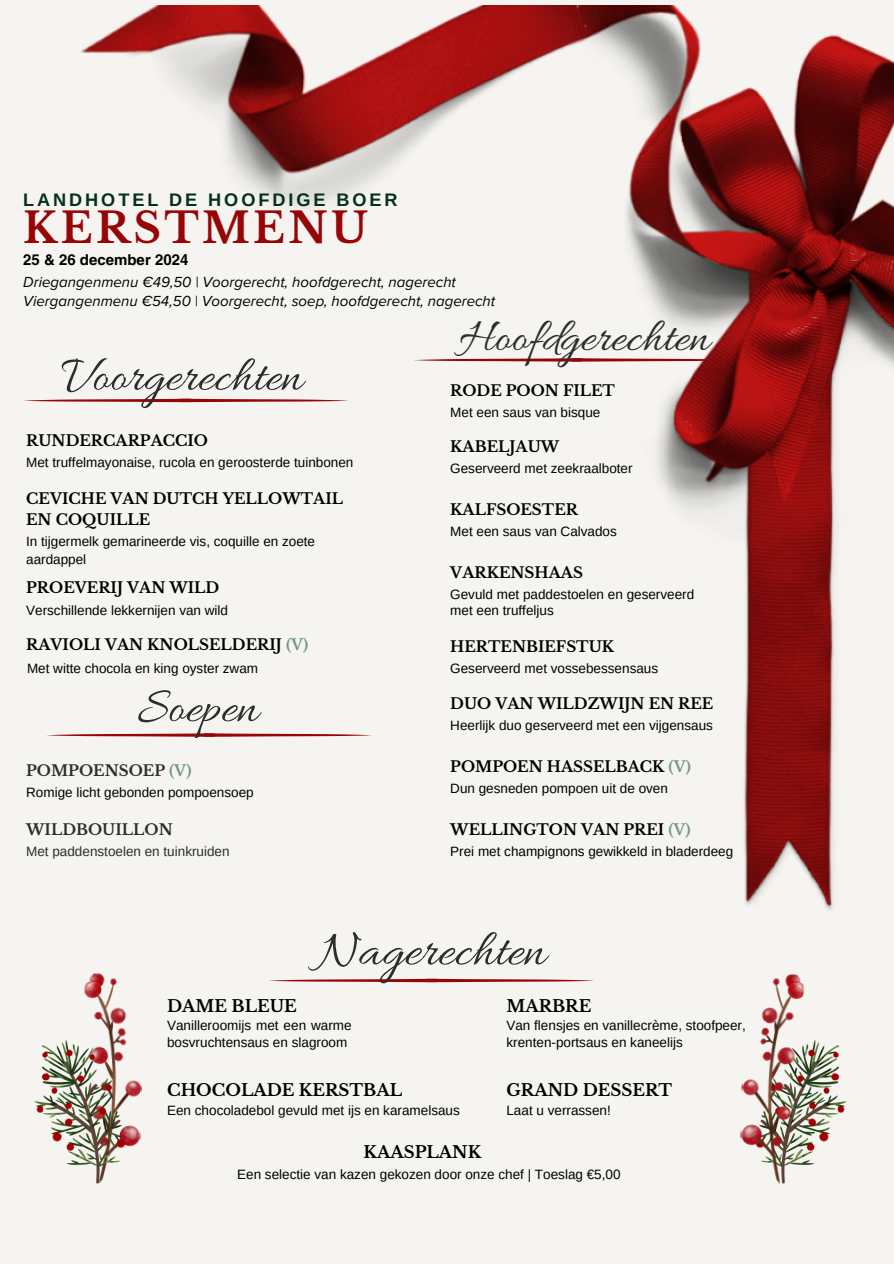
<style>
.page{position:relative;width:894px;height:1264px;background:#fff}
.page>*{position:absolute;margin:0;border:0;box-sizing:border-box;transform-origin:0 0}
.t1{font:52.65px "Allura";color:#2d2d2d}
.t2{font:51.15px "Allura";color:#2d2d2d}
.t3{font:48.15px "Allura";color:#2d2d2d}
.t4{font:700 41.7px "Libre Baskerville";letter-spacing:.08em;color:#970606}
.t5{font:700 18.15px "Arimo";letter-spacing:.16em;color:#06301c}
.t6{font:700 16.5px "Libre Baskerville";color:#000}
.t7{font:700 15px "Libre Baskerville";color:#000}
.t8{font:italic 15px/21.3px "Proxima Nova";color:#000}
.t9{font:700 15px "Libre Baskerville";color:#2d2d2d}
.t10{font:13.5px/16.8px "Arimo";color:#000}
.t11{font:13.5px "Arimo";color:#2d2d2d}
.s1{font-family:"Helvetica LT Pro";font-weight:700;font-style:normal}
.s2{color:#72997d}
</style>
<div class="page">
<div style="left:0;top:0;width:893px;height:1263px;background:#f5f4f1"></div>
<img style="left:80px;top:5px;width:813px;height:905px">
<svg style="left:23px;top:399px;width:326px;height:3px"></svg>
<svg style="left:47px;top:733px;width:325px;height:3px"></svg>
<svg style="left:269px;top:978px;width:325px;height:4px"></svg>
<img style="left:84px;top:973px;width:58px;height:174px">
<img style="left:34px;top:1039px;width:91px;height:144px">
<img style="left:803px;top:1039px;width:43px;height:126px">
<img style="left:740px;top:974px;width:63px;height:209px">
<p class="t5" style="left:23px;top:189px;width:376px">LANDHOTEL DE HOOFDIGE BOER</p>
<p class="t4" style="left:23px;top:202px;width:346px">KERSTMENU</p>
<p class="t8" style="left:23px;top:250px;width:434px"><span class="s1">25 &amp; 26 december 2024<br></span>Driegangenmenu €49,50 | Voorgerecht, hoofdgerecht, nagerecht</p>
<p class="t8" style="left:23px;top:291px;width:473px">Viergangenmenu €54,50 | Voorgerecht, soep, hoofdgerecht, nagerecht</p>
<p class="t2" style="left:61px;top:347px;width:243px">Voorgerechten</p>
<p class="t7" style="left:26px;top:431px;width:183px">RUNDERCARPACCIO</p>
<h2 class="t10" style="left:26px;top:453px;width:328px">Met truffelmayonaise, rucola en geroosterde tuinbonen</h2>
<p class="t7" style="left:26px;top:490px;width:318px">CEVICHE VAN DUTCH YELLOWTAIL</p>
<p class="t7" style="left:26px;top:510px;width:125px">EN COQUILLE</p>
<h3 class="t10" style="left:26px;top:533px;width:290px">In tijgermelk gemarineerde vis, coquille en zoete</h3>
<h1 class="t10" style="left:26px;top:551px;width:62px">aardappel</h1>
<h2 class="t7" style="left:26px;top:579px;width:195px">PROEVERIJ VAN WILD</h2>
<p class="t7" style="left:26px;top:635px;width:283px">RAVIOLI VAN KNOLSELDERIJ <span class="s2">(V)</span></p>
<p class="t10" style="left:26px;top:601px;width:203px">Verschillende lekkernijen van wild</p>
<h2 class="t10" style="left:27px;top:659px;width:232px">Met witte chocola en king oyster zwam</h2>
<p class="t2" style="left:137px;top:679px;width:122px">Soepen</p>
<h2 class="t9" style="left:26px;top:761px;width:167px">POMPOENSOEP <span class="s2">(V)</span></h2>
<p class="t10" style="left:26px;top:784px;width:229px">Romige licht gebonden pompoensoep</p>
<p class="t9" style="left:26px;top:820px;width:148px">WILDBOUILLON</p>
<h2 class="t11" style="left:26px;top:843px;width:205px">Met paddenstoelen en tuinkruiden</h2>
<p class="t3" style="left:458px;top:310px;width:252px">Hoofdgerechten</p>
<p class="t7" style="left:450px;top:381px;width:166px">RODE POON FILET</p>
<p class="t10" style="left:450px;top:404px;width:152px">Met een saus van bisque</p>
<h1 class="t7" style="left:450px;top:437px;width:111px">KABELJAUW</h1>
<p class="t10" style="left:450px;top:460px;width:184px">Geserveerd met zeekraalboter</p>
<p class="t7" style="left:450px;top:500px;width:129px">KALFSOESTER</p>
<h2 class="t10" style="left:450px;top:523px;width:168px">Met een saus van Calvados</h2>
<p class="t7" style="left:450px;top:563px;width:134px">VARKENSHAAS</p>
<p class="t10" style="left:450px;top:585px;width:245px">Gevuld met paddestoelen en geserveerd met een truffeljus</p>
<p class="t7" style="left:450px;top:637px;width:165px">HERTENBIEFSTUK</p>
<p class="t10" style="left:450px;top:660px;width:209px">Geserveerd met vossebessensaus</p>
<p class="t7" style="left:450px;top:694px;width:264px">DUO VAN WILDZWIJN EN REE</p>
<h2 class="t10" style="left:450px;top:716px;width:264px">Heerlijk duo geserveerd met een vijgensaus</h2>
<p class="t7" style="left:450px;top:757px;width:242px">POMPOEN HASSELBACK <span class="s2">(V)</span></p>
<h2 class="t10" style="left:450px;top:779px;width:219px">Dun gesneden pompoen uit de oven</h2>
<p class="t7" style="left:450px;top:820px;width:242px">WELLINGTON VAN PREI <span class="s2">(V)</span></p>
<p class="t10" style="left:450px;top:842px;width:284px">Prei met champignons gewikkeld in bladerdeeg</p>
<h2 class="t1" style="left:317px;top:921px;width:230px">Nagerechten</h2>
<h2 class="t6" style="left:167px;top:996px;width:131px">DAME BLEUE</h2>
<p class="t10" style="left:167px;top:1017px;width:186px">Vanilleroomijs met een warme bosvruchtensaus en slagroom</p>
<h2 class="t6" style="left:167px;top:1079px;width:236px">CHOCOLADE KERSTBAL</h2>
<p class="t10" style="left:167px;top:1101px;width:294px">Een chocoladebol gevuld met ijs en karamelsaus</p>
<h2 class="t6" style="left:363px;top:1141px;width:119px">KAASPLANK</h2>
<p class="t6" style="left:506px;top:996px;width:86px">MARBRE</p>
<h2 class="t10" style="left:506px;top:1017px;width:241px">Van flensjes en vanillecrème, stoofpeer, krenten-portsaus en kaneelijs</h2>
<p class="t6" style="left:506px;top:1079px;width:167px">GRAND DESSERT</p>
<h2 class="t10" style="left:506px;top:1101px;width:106px">Laat u verrassen!</h2>
<h2 class="t10" style="left:237px;top:1165px;width:385px">Een selectie van kazen gekozen door onze chef | Toeslag €5,00</h2>
</div>
